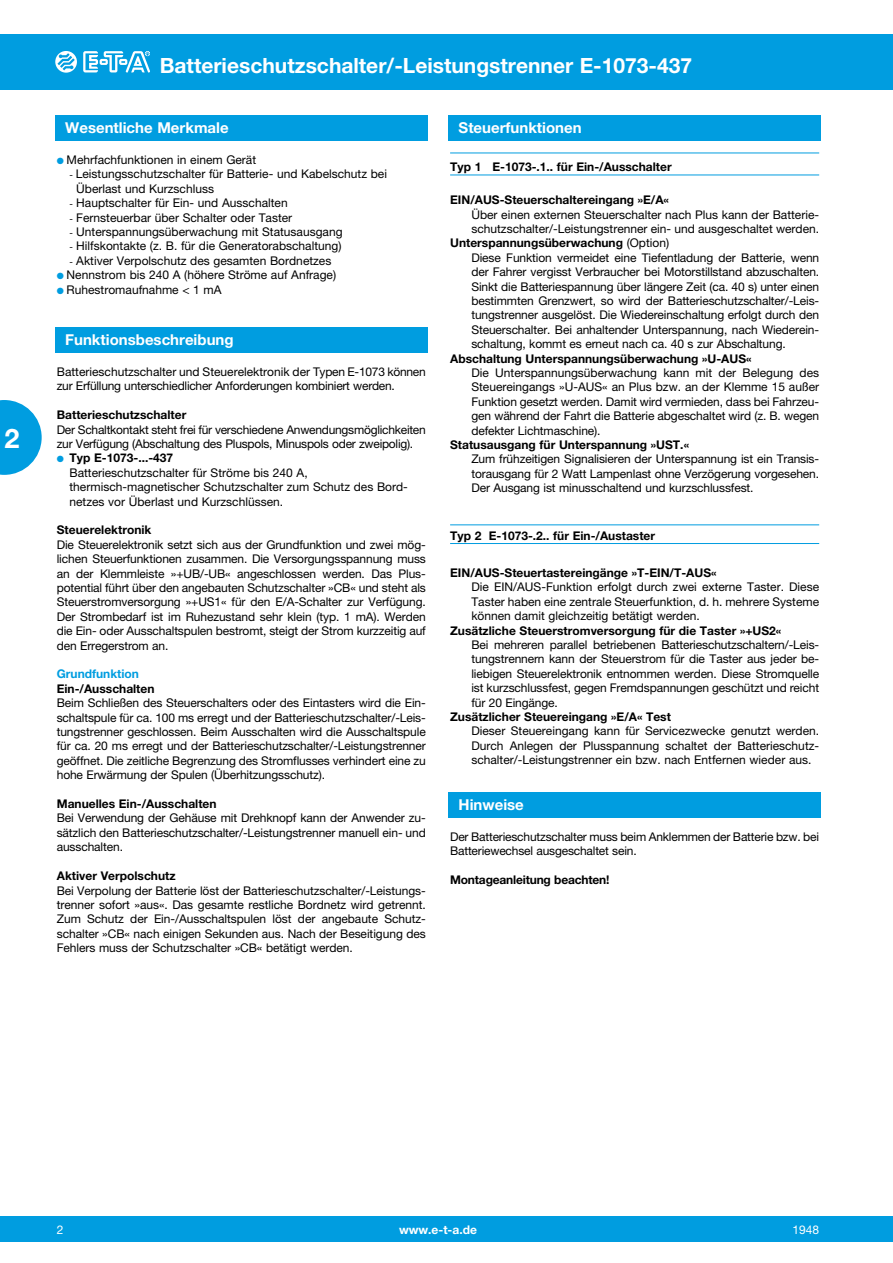
<style>
.page{position:relative;width:893px;height:1263px;background:#fff}
.page>*{position:absolute;margin:0;border:0;box-sizing:border-box;transform-origin:0 0}
.t1{font:700 27px "Helvetica Neue LT";color:#fff}
.t2{font:700 21px "Helvetica Neue LT";color:#fff}
.t3{font:700 15px "Helvetica Neue LT";color:#fff}
.t4{font:12px/14.4px "Helvetica Neue LT";letter-spacing:-.01em;color:#000}
.t5{font:700 12px "Helvetica Neue LT";color:#000}
.t6{font:700 12px "Helvetica Neue LT";color:#009de0}
.t7{font:700 12px "Helvetica Neue LT";color:#fff}
.t8{font:12px "Helvetica Neue LT";color:#fff}
.s1{color:#009de0}
.s2{font-size:9px}
.s3{font-weight:700}
.s4{font-weight:400}
</style>
<div class="page">
<div style="left:0;top:1216px;width:893px;height:26px;background:#009de0"></div>
<div style="left:0;top:34px;width:893px;height:55px;background:#009de0"></div>
<svg style="left:55px;top:51px;width:22px;height:22px"></svg>
<svg style="left:83px;top:51px;width:67px;height:21px"></svg>
<svg style="left:0;top:400px;width:42px;height:75px"></svg>
<div style="left:55px;top:115px;width:372px;height:25px;background:#009de0"></div>
<div style="left:55px;top:327px;width:372px;height:25px;background:#009de0"></div>
<div style="left:449px;top:115px;width:372px;height:25px;background:#009de0"></div>
<hr style="left:450px;top:153px;width:369px;height:1px;background:#009de0">
<hr style="left:450px;top:175px;width:369px;height:1px;background:#009de0">
<hr style="left:450px;top:524px;width:369px;height:1px;background:#009de0">
<hr style="left:450px;top:543px;width:369px;height:1px;background:#009de0">
<div style="left:449px;top:792px;width:372px;height:25px;background:#009de0"></div>
<h1 class="t1" style="left:4px;top:422px;width:17px">2</h1>
<h2 class="t2" style="left:160px;top:52px;width:534px">Batterieschutzschalter/-Leistungstrenner E-1073-437</h2>
<p class="t3" style="left:65px;top:119px;width:165px">Wesentliche Merkmale</p>
<p class="t4" style="left:57px;top:152px;width:201px"><span class="s1">●</span> Mehrfachfunktionen in einem Gerät</p>
<p class="t4" style="left:76px;top:167px;width:312px;text-indent:-7px"><span class="s2">-</span> Leistungsschutzschalter für Batterie- und Kabelschutz bei<br>Überlast und Kurzschluss</p>
<p class="t4" style="left:70px;top:196px;width:220px"><span class="s2">-</span> Hauptschalter für Ein- und Ausschalten</p>
<p class="t4" style="left:70px;top:210px;width:224px"><span class="s2">-</span> Fernsteuerbar über Schalter oder Taster</p>
<p class="t4" style="left:70px;top:224px;width:275px"><span class="s2">-</span> Unterspannungsüberwachung mit Statusausgang</p>
<p class="t4" style="left:70px;top:239px;width:273px"><span class="s2">-</span> Hilfskontakte (z. B. für die Generatorabschaltung)</p>
<p class="t4" style="left:70px;top:253px;width:263px"><span class="s2">-</span> Aktiver Verpolschutz des gesamten Bordnetzes</p>
<p class="t4" style="left:57px;top:268px;width:281px"><span class="s1">●</span> Nennstrom bis 240 A (höhere Ströme auf Anfrage)</p>
<p class="t4" style="left:57px;top:282px;width:166px"><span class="s1">●</span> Ruhestromaufnahme &lt; 1 mA</p>
<p class="t3" style="left:65px;top:331px;width:170px">Funktionsbeschreibung</p>
<p class="t4" style="left:57px;top:364px;width:371px">Batterieschutzschalter und Steuerelektronik der Typen E-1073 können zur Erfüllung unterschiedlicher Anforderungen kombiniert werden.</p>
<p class="t5" style="left:57px;top:407px;width:131px">Batterieschutzschalter</p>
<p class="t4" style="left:57px;top:422px;width:371px">Der Schaltkontakt steht frei für verschiedene Anwendungsmöglichkeiten zur Verfügung (Abschaltung des Pluspols, Minuspols oder zweipolig).</p>
<p class="t4" style="left:70px;top:451px;width:340px;text-indent:-13px"><span class="s1">●</span> <span class="s3">Typ E-1073-...-437<br></span>Batterieschutzschalter für Ströme bis 240 A, thermisch-magnetischer Schutzschalter zum Schutz des Bord&shy;netzes vor Überlast und Kurzschlüssen.</p>
<p class="t5" style="left:57px;top:523px;width:96px">Steuerelektronik</p>
<p class="t4" style="left:57px;top:537px;width:371px;text-align:justify">Die Steuerelektronik setzt sich aus der Grundfunktion und zwei mög&shy;lichen Steuerfunktionen zusammen. Die Versorgungsspannung muss an der Klemmleiste »+UB/-UB« angeschlossen werden. Das Plus&shy;potential führt über den angebauten Schutzschalter »CB« und steht als Steuerstromversorgung »+US1« für den E/A-Schalter zur Verfügung.<br>Der Strombedarf ist im Ruhezustand sehr klein (typ. 1 mA). Werden die Ein- oder Ausschaltspulen bestromt, steigt der Strom kurzzeitig auf den Erregerstrom an.</p>
<p class="t6" style="left:57px;top:667px;width:84px">Grundfunktion</p>
<p class="t5" style="left:57px;top:681px;width:99px">Ein-/Ausschalten</p>
<p class="t4" style="left:57px;top:696px;width:371px">Beim Schließen des Steuerschalters oder des Eintasters wird die Ein&shy;schaltspule für ca. 100 ms erregt und der Batterieschutzschalter/-Leis--- tungstrenner geschlossen. Beim Ausschalten wird die Ausschaltspule für ca. 20 ms erregt und der Batterieschutzschalter/-Leistungstrenner geöffnet. Die zeitliche Begrenzung des Stromflusses verhindert eine zu hohe Erwärmung der Spulen (Überhitzungsschutz).</p>
<p class="t5" style="left:57px;top:796px;width:161px">Manuelles Ein-/Ausschalten</p>
<p class="t4" style="left:57px;top:811px;width:371px">Bei Verwendung der Gehäuse mit Drehknopf kann der Anwender zu-- sätzlich den Batterieschutzschalter/-Leistungstrenner manuell ein- und ausschalten.</p>
<p class="t5" style="left:57px;top:868px;width:120px">Aktiver Verpolschutz</p>
<p class="t4" style="left:57px;top:883px;width:371px;text-align:justify">Bei Verpolung der Batterie löst der Batterieschutzschalter/-Leistungs&shy;trenner sofort »aus«. Das gesamte restliche Bordnetz wird getrennt.<br>Zum Schutz der Ein-/Ausschaltspulen löst der angebaute Schutz&shy;schalter »CB« nach einigen Sekunden aus. Nach der Beseitigung des Fehlers muss der Schutzschalter »CB« betätigt werden.</p>
<p class="t3" style="left:459px;top:119px;width:125px">Steuerfunktionen</p>
<p class="t5" style="left:450px;top:159px;width:223px">Typ 1 E-1073-.1.. für Ein-/Ausschalter</p>
<p class="t5" style="left:450px;top:192px;width:220px">EIN/AUS-Steuerschaltereingang »E/A«</p>
<p class="t4" style="left:471px;top:207px;width:348px">Über einen externen Steuerschalter nach Plus kann der Batterie-</p>
<p class="t4" style="left:471px;top:221px;width:349px">schutzschalter/-Leistungstrenner ein- und ausgeschaltet werden.</p>
<p class="t5" style="left:450px;top:236px;width:221px">Unterspannungsüberwachung <span class="s4">(Option)</span></p>
<p class="t4" style="left:471px;top:250px;width:349px">Diese Funktion vermeidet eine Tiefentladung der Batterie, wenn</p>
<p class="t4" style="left:471px;top:265px;width:349px">der Fahrer vergisst Verbraucher bei Motorstillstand abzuschalten.</p>
<p class="t4" style="left:471px;top:279px;width:349px">Sinkt die Batteriespannung über längere Zeit (ca. 40 s) unter einen</p>
<p class="t4" style="left:471px;top:293px;width:348px">bestimmten Grenzwert, so wird der Batterieschutzschalter/-Leis-</p>
<p class="t4" style="left:471px;top:308px;width:349px">tungstrenner ausgelöst. Die Wiedereinschaltung erfolgt durch den</p>
<p class="t4" style="left:471px;top:322px;width:348px">Steuerschalter. Bei anhaltender Unterspannung, nach Wiederein-</p>
<p class="t4" style="left:471px;top:337px;width:316px">schaltung, kommt es erneut nach ca. 40 s zur Abschaltung.</p>
<p class="t5" style="left:450px;top:351px;width:303px">Abschaltung Unterspannungsüberwachung »U-AUS«</p>
<p class="t4" style="left:471px;top:365px;width:349px;text-align:justify">Die Unterspannungsüberwachung kann mit der Belegung des Steuereingangs »U-AUS« an Plus bzw. an der Klemme 15 außer Funktion gesetzt werden. Damit wird vermieden, dass bei Fahrzeu&shy;gen während der Fahrt die Batterie abgeschaltet wird (z. B. wegen defekter Lichtmaschine).</p>
<p class="t5" style="left:450px;top:437px;width:240px">Statusausgang für Unterspannung »UST.«</p>
<p class="t4" style="left:471px;top:452px;width:349px;text-align:justify">Zum frühzeitigen Signalisieren der Unterspannung ist ein Transis&shy;torausgang für 2 Watt Lampenlast ohne Verzögerung vorgesehen.<br>Der Ausgang ist minusschaltend und kurzschlussfest.</p>
<p class="t5" style="left:450px;top:528px;width:207px">Typ 2 E-1073-.2.. für Ein-/Austaster</p>
<p class="t5" style="left:450px;top:565px;width:268px">EIN/AUS-Steuertastereingänge »T-EIN/T-AUS«</p>
<p class="t4" style="left:471px;top:580px;width:349px;text-align:justify">Die EIN/AUS-Funktion erfolgt durch zwei externe Taster. Diese Taster haben eine zentrale Steuerfunktion, d. h. mehrere Systeme können damit gleichzeitig betätigt werden.</p>
<p class="t5" style="left:450px;top:623px;width:333px">Zusätzliche Steuerstromversorgung für die Taster »+US2«</p>
<p class="t4" style="left:471px;top:637px;width:349px">Bei mehreren parallel betriebenen Batterieschutzschaltern/-Leis&shy;tungstrennern kann der Steuerstrom für die Taster aus jeder be-- liebigen Steuerelektronik entnommen werden. Diese Stromquelle ist kurzschlussfest, gegen Fremdspannungen geschützt und reicht für 20 Eingänge.</p>
<p class="t5" style="left:450px;top:709px;width:222px">Zusätzlicher Steuereingang »E/A« Test</p>
<p class="t4" style="left:471px;top:724px;width:349px;text-align:justify">Dieser Steuereingang kann für Servicezwecke genutzt werden.<br>Durch Anlegen der Plusspannung schaltet der Batterieschutz&shy;schalter/-Leistungstrenner ein bzw. nach Entfernen wieder aus.</p>
<p class="t3" style="left:459px;top:796px;width:67px">Hinweise</p>
<p class="t4" style="left:450px;top:829px;width:371px">Der Batterieschutzschalter muss beim Anklemmen der Batterie bzw. bei<br>Batteriewechsel ausgeschaltet sein.</p>
<p class="t5" style="left:450px;top:872px;width:161px">Montageanleitung beachten!</p>
<p class="t8" style="left:57px;top:1222px;width:8px">2</p>
<p class="t7" style="left:399px;top:1222px;width:79px">www.e-t-a.de</p>
<p class="t8" style="left:792px;top:1222px;width:28px">1948</p>
</div>
